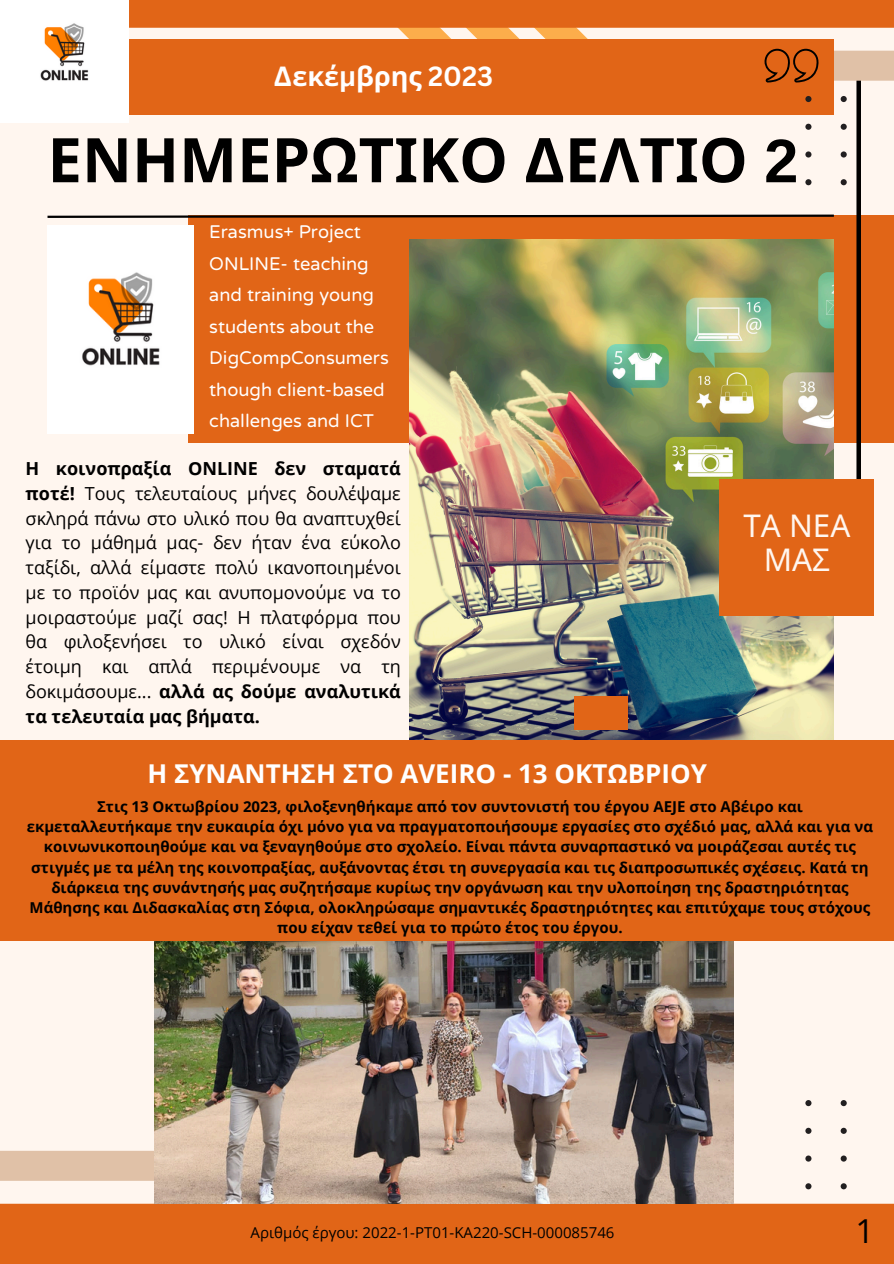
<style>
.page{position:relative;width:894px;height:1264px;background:#fff}
.page>*{position:absolute;margin:0;border:0;box-sizing:border-box;transform-origin:0 0}
.t1{font:700 61.5px "Noto Sans";color:#000}
.t2{font:33px "Open Sans";color:#000}
.t3{font:31.35px/33.8px "Noto Sans";color:#fff6ef;text-align:center}
.t4{font:700 27px "Noto Sans";color:#fff}
.t5{font:700 25.95px "Open Sans";color:#fff}
.t6{font:22.8px/31.5px "NTR";color:#fff}
.t7{font:18px/24.8px "Open Sans";color:#000;text-align:justify}
.t8{font:700 15px/20.2px "Open Sans";color:#000;text-align:center}
.t9{font:15px "Open Sans";color:#000}
.s1{font-family:"Canva Sans"}
.s2{font-family:"Ramabhadra";font-weight:400}
.s3{font-weight:700}
</style>
<div class="page">
<div style="left:0;top:0;width:893px;height:1263px;background:#fff6ef"></div>
<div style="left:0;top:1150px;width:154px;height:31px;background:#e0c1a7"></div>
<div style="left:0;top:1203px;width:893px;height:60px;background:#e16517"></div>
<div style="left:188px;top:216px;width:705px;height:227px;background:#e16517"></div>
<img style="left:410px;top:240px;width:423px;height:500px">
<svg style="left:856px;top:82px;width:4px;height:397px;background:#1c130d"></svg>
<div style="left:0;top:39px;width:833px;height:76px;background:#e16517"></div>
<div style="left:719px;top:479px;width:154px;height:136px;background:#e16517"></div>
<svg style="left:128px;top:0;width:765px;height:82px"></svg>
<img style="left:47px;top:226px;width:147px;height:208px">
<svg style="left:47px;top:214px;width:788px;height:4px"></svg>
<img style="left:154px;top:940px;width:579px;height:263px">
<div style="left:0;top:740px;width:893px;height:200px;background:#e16517"></div>
<svg style="left:805px;top:89px;width:41px;height:96px"></svg>
<svg style="left:805px;top:1100px;width:41px;height:89px"></svg>
<div style="left:574px;top:696px;width:53px;height:33px;background:#e16517"></div>
<img style="left:0;top:0;width:128px;height:123px">
<p class="t4" style="left:273px;top:57px;width:221px"><span class="s1">Δ</span>εκέ<span class="s1">μ</span>βρης <span class="s1">2023</span></p>
<p class="t1" style="left:47px;top:116px;width:752px">ΕΝΗΜΕΡΩΤΙΚΟ ΔΕΛΤΙΟ <span class="s2">2</span></p>
<p class="t6" style="left:209px;top:215px;width:181px">Erasmus+ Project<br>ONLINE- teaching and training young students about the<br>DigCompConsumers though client-based challenges and ICT</p>
<p class="t7" style="left:26px;top:455px;width:376px"><span class="s3">Η κοινοπραξία ONLINE δεν σταματά ποτέ!</span> Τους τελευταίους μήνες δουλέψαμε σκληρά πάνω στο υλικό που θα αναπτυχθεί για το μάθημά μας- δεν ήταν ένα εύκολο ταξίδι, αλλά είμαστε πολύ ικανοποιημένοι με το προϊόν μας και ανυπομονούμε να το μοιραστούμε μαζί σας! Η πλατφόρμα που θα φιλοξενήσει το υλικό είναι σχεδόν έτοιμη και απλά περιμένουμε να τη δοκιμάσουμε... <span class="s3">αλλά ας δούμε αναλυτικά τα τελευταία μας βήματα.</span></p>
<h1 class="t3" style="left:743px;top:508px;width:109px">ΤΑ ΝΕΑ<br>ΜΑΣ</h1>
<h5 class="t5" style="left:147px;top:755px;width:561px">Η ΣΥΝΑΝΤΗΣΗ ΣΤΟ AVEIRO - 13 ΟΚΤΩΒΡΙΟΥ</h5>
<h6 class="t8" style="left:27px;top:795px;width:847px">Στις 13 Οκτωβρίου 2023, φιλοξενηθήκαμε από τον συντονιστή του έργου AEJE στο Αβέιρο και εκμεταλλευτήκαμε την ευκαιρία όχι μόνο για να πραγματοποιήσουμε εργασίες στο σχέδιό μας, αλλά και για να κοινωνικοποιηθούμε και να ξεναγηθούμε στο σχολείο. Είναι πάντα συναρπαστικό να μοιράζεσαι αυτές τις στιγμές με τα μέλη της κοινοπραξίας, αυξάνοντας έτσι τη συνεργασία και τις διαπροσωπικές σχέσεις. Κατά τη διάρκεια της συνάντησής μας συζητήσαμε κυρίως την οργάνωση και την υλοποίηση της δραστηριότητας Μάθησης και Διδασκαλίας στη Σόφια, ολοκληρώσαμε σημαντικές δραστηριότητες και επιτύχαμε τους στόχους που είχαν τεθεί για το πρώτο έτος του έργου.</h6>
<h3 class="t9" style="left:250px;top:1221px;width:365px">Αριθμός έργου: 2022-1-PT01-KA220-SCH-000085746</h3>
<h2 class="t2" style="left:855px;top:1207px;width:20px">1</h2>
</div>
